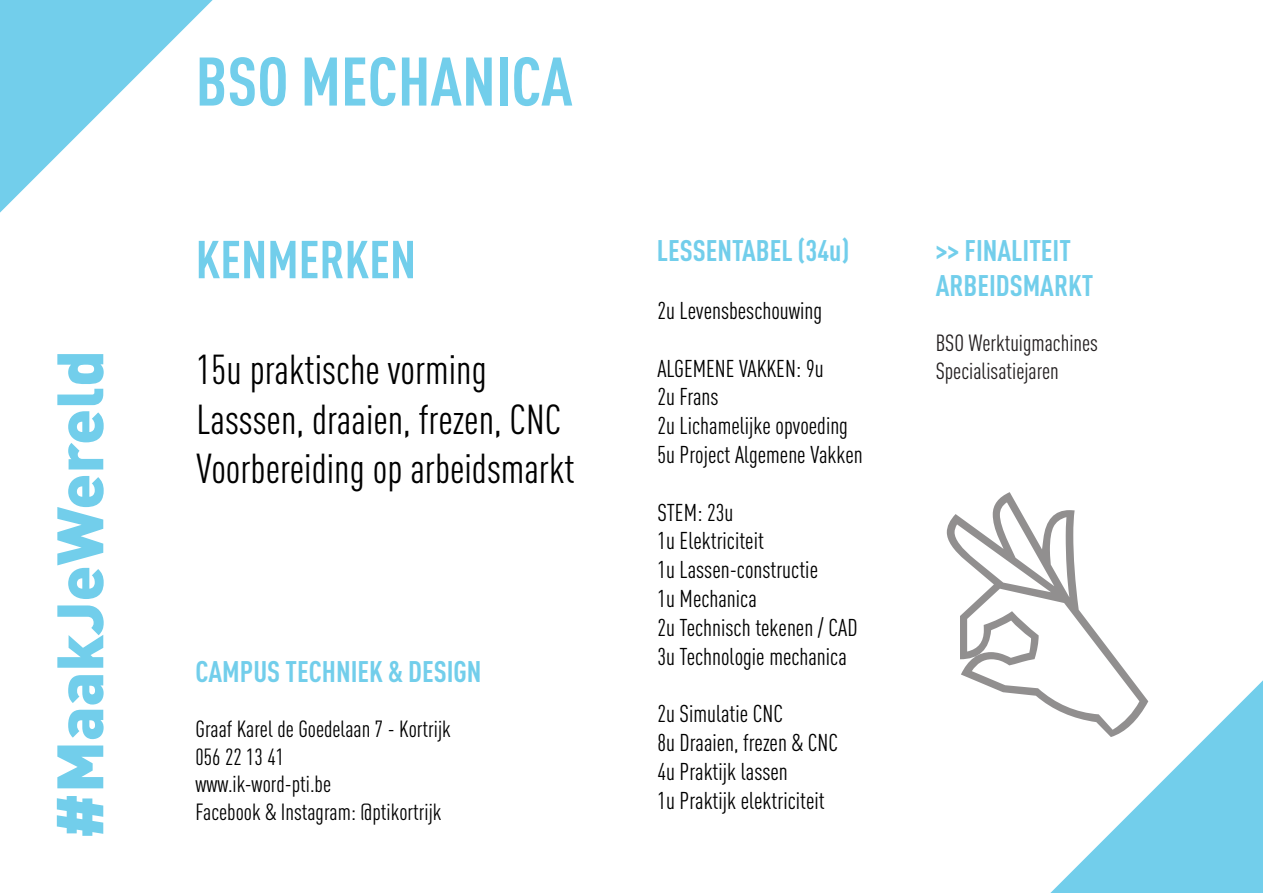
<style>
.page{position:relative;width:1263px;height:893px;background:#fff}
.page>*{position:absolute;margin:0;border:0;box-sizing:border-box;transform-origin:0 0}
.t1{font:700 condensed 67.5px "DINOT";color:#72ceeb}
.t2{font:900 64.5px "DINOT";color:#72ceeb}
.t3{font:700 condensed 52.5px "DINOT";color:#72ceeb}
.t4{font:condensed 41.25px "DINOT";color:#000}
.t5{font:700 condensed 29.4px "DINOT";color:#72ceeb}
.t6{font:condensed 24px "DINOT";color:#000}
.t7{font:condensed 23.1px "DINOT";color:#000}
.t8{font:condensed 23.1px "DINOT";color:#231f20}
</style>
<div class="page">
<svg style="left:0;top:0;width:213px;height:213px"></svg>
<svg style="left:1050px;top:680px;width:213px;height:213px;fill:#72ceeb"></svg>
<svg style="left:947px;top:492px;width:201px;height:245px"></svg>
<p class="t2" style="left:36px;top:839px;width:490px;rotate:-90deg">#MaakJeWereld</p>
<p class="t1" style="left:196px;top:41px;width:379px">BSO MECHANICA</p>
<p class="t3" style="left:196px;top:228px;width:222px">KENMERKEN</p>
<p class="t4" style="left:197px;top:346px;width:292px">15u praktische vorming</p>
<p class="t4" style="left:197px;top:395px;width:366px">Lasssen, draaien, frezen, CNC</p>
<p class="t4" style="left:197px;top:445px;width:379px">Voorbereiding op arbeidsmarkt</p>
<p class="t5" style="left:196px;top:653px;width:287px">CAMPUS TECHNIEK &amp; DESIGN</p>
<p class="t7" style="left:196px;top:715px;width:257px">Graaf Karel de Goedelaan 7 - Kortrijk</p>
<p class="t7" style="left:196px;top:743px;width:90px">056 22 13 41</p>
<p class="t7" style="left:196px;top:771px;width:137px">www.ik-word-pti.be</p>
<p class="t7" style="left:196px;top:799px;width:247px">Facebook &amp; Instagram: @ptikortrijk</p>
<p class="t5" style="left:657px;top:232px;width:194px">LESSENTABEL (34u)</p>
<p class="t6" style="left:657px;top:297px;width:166px">2u Levensbeschouwing</p>
<p class="t6" style="left:657px;top:354px;width:168px">ALGEMENE VAKKEN: 9u</p>
<p class="t6" style="left:657px;top:383px;width:63px">2u Frans</p>
<p class="t6" style="left:657px;top:412px;width:192px">2u Lichamelijke opvoeding</p>
<p class="t6" style="left:657px;top:441px;width:207px">5u Project Algemene Vakken</p>
<p class="t6" style="left:657px;top:498px;width:78px">STEM: 23u</p>
<p class="t6" style="left:657px;top:527px;width:108px">1u Elektriciteit</p>
<p class="t6" style="left:657px;top:556px;width:162px">1u Lassen-constructie</p>
<p class="t6" style="left:657px;top:585px;width:101px">1u Mechanica</p>
<p class="t6" style="left:657px;top:613px;width:202px">2u Technisch tekenen / CAD</p>
<p class="t6" style="left:657px;top:642px;width:191px">3u Technologie mechanica</p>
<p class="t6" style="left:657px;top:700px;width:127px">2u Simulatie CNC</p>
<p class="t6" style="left:657px;top:729px;width:182px">8u Draaien, frezen &amp; CNC</p>
<p class="t6" style="left:657px;top:757px;width:132px">4u Praktijk lassen</p>
<p class="t6" style="left:657px;top:786px;width:169px">1u Praktijk elektriciteit</p>
<p class="t5" style="left:936px;top:232px;width:137px">&gt;&gt; FINALITEIT</p>
<p class="t5" style="left:936px;top:268px;width:159px">ARBEIDSMARKT</p>
<p class="t8" style="left:936px;top:330px;width:164px">BSO Werktuigmachines</p>
<p class="t8" style="left:936px;top:357px;width:125px">Specialisatiejaren</p>
</div>
